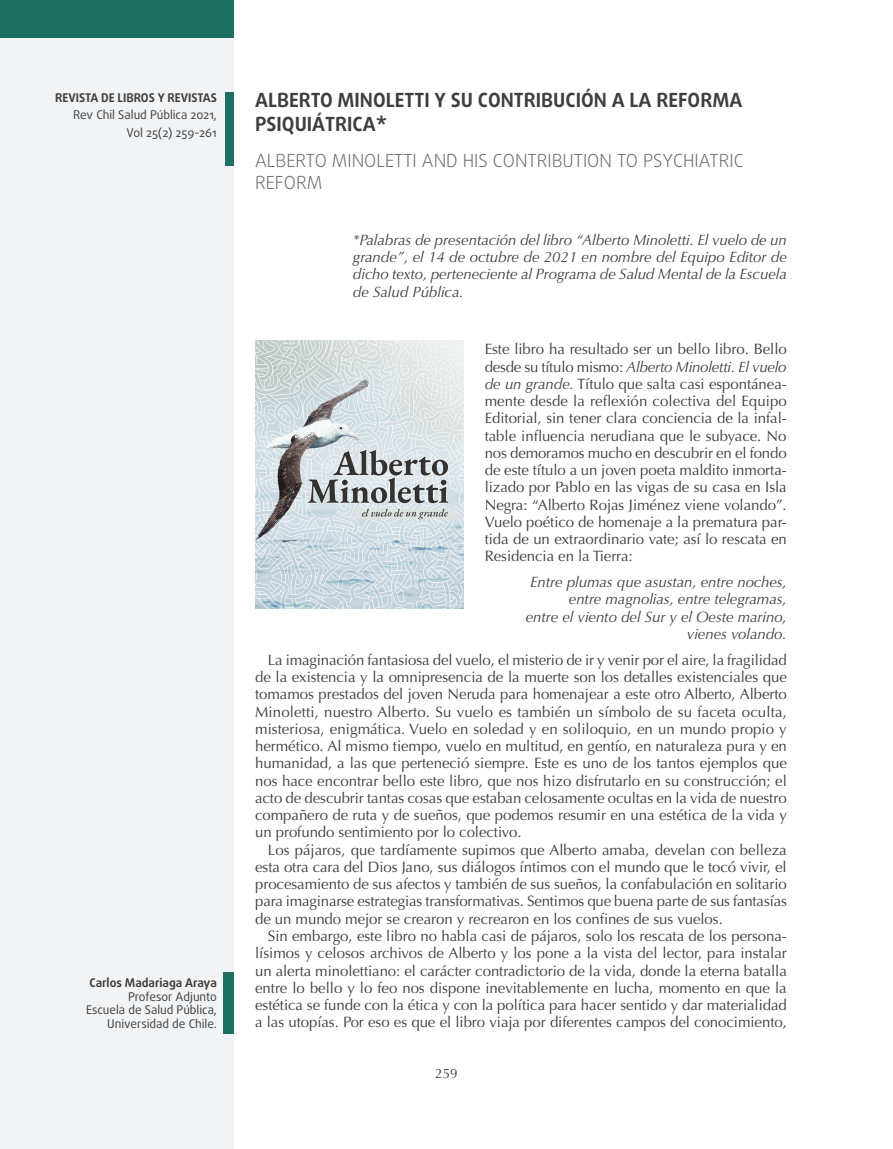
<style>
.page{position:relative;width:893px;height:1149px;background:#fff}
.page>*{position:absolute;margin:0;border:0;box-sizing:border-box;transform-origin:0 0}
.titulos{font:700 19.5px/24px "Daxline Pro";color:#3e3e3f}
.titulo_inglés{font:300 18px/22.5px "Daxline Pro";color:#6c6d70}
.parrafos{font:15px/17.2px "Optima";letter-spacing:-.005em;color:#3e3e3f;text-align:justify}
.parrafo_sin_sangria{font:15px/17.2px "Optima";letter-spacing:-.005em;color:#3e3e3f;text-align:justify}
.parrafo_italic_tex{font:italic 15px/17.2px "Optima";letter-spacing:-.005em;color:#3e3e3f;text-align:right}
.t1{font:13.5px "Optima";color:#3e3e3f}
.titulo_articulos_fra{font:12px "Daxline Pro";letter-spacing:-.005em;color:#3e3e3f}
.titulo_articulos_fra-2{font:700 12px "Daxline Pro";letter-spacing:-.005em;color:#3e3e3f}
.s1{font-style:italic}
</style>
<div class="page">
<div style="left:0;top:0;width:234px;height:1148px;background:#f2f3f4"></div>
<div style="left:0;top:0;width:234px;height:38px;background:#1d6f63"></div>
<div style="left:225px;top:92px;width:9px;height:73px;background:#1d6f63"></div>
<div style="left:223px;top:972px;width:11px;height:61px;background:#1d6f63"></div>
<img style="left:255px;top:340px;width:208px;height:268px">
<p class="titulo_articulos_fra-2" style="left:55px;top:90px;width:163px">REVISTA DE LIBROS Y REVISTAS</p>
<p class="titulo_articulos_fra" style="left:73px;top:108px;width:145px">Rev Chil Salud Pública 2021,</p>
<p class="titulo_articulos_fra" style="left:127px;top:125px;width:92px">Vol 25(2) 259-261</p>
<p class="titulo_articulos_fra-2" style="left:90px;top:975px;width:129px">Carlos Madariaga Araya</p>
<p class="titulo_articulos_fra" style="left:128px;top:989px;width:90px">Profesor Adjunto</p>
<p class="titulo_articulos_fra" style="left:86px;top:1002px;width:132px">Escuela de Salud Pública,</p>
<p class="titulo_articulos_fra" style="left:107px;top:1016px;width:111px">Universidad de Chile.</p>
<p class="titulos" style="left:255px;top:88px;width:489px">ALBERTO MINOLETTI Y SU CONTRIBUCIÓN A LA REFORMA<br>PSIQUIÁTRICA*</p>
<p class="titulo_inglés" style="left:255px;top:149px;width:490px">ALBERTO MINOLETTI AND HIS CONTRIBUTION TO PSYCHIATRIC<br>REFORM</p>
<p class="parrafo_italic_tex" style="left:353px;top:231px;width:435px;text-align:justify">*Palabras de presentación del libro “Alberto Minoletti. El vuelo de un grande”, el 14 de octubre de 2021 en nombre del Equipo Editor de dicho texto, perteneciente al Programa de Salud Mental de la Escuela de Salud Pública.</p>
<p class="parrafo_sin_sangria" style="left:485px;top:340px;width:304px">Este libro ha resultado ser un bello libro. Bello desde su título mismo: <span class="s1">Alberto Minoletti. El vuelo de un grande.</span> Título que salta casi espontánea&shy;mente desde la reflexión colectiva del Equipo Editorial, sin tener clara conciencia de la infal&shy;table influencia nerudiana que le subyace. No nos demoramos mucho en descubrir en el fondo de este título a un joven poeta maldito inmorta&shy;lizado por Pablo en las vigas de su casa en Isla Negra: “Alberto Rojas Jiménez viene volando”.<br>Vuelo poético de homenaje a la prematura par&shy;tida de un extraordinario vate; así lo rescata en Residencia en la Tierra:</p>
<p class="parrafo_italic_tex" style="left:526px;top:573px;width:262px">Entre plumas que asustan, entre noches, entre magnolias, entre telegramas,<br>entre el viento del Sur y el Oeste marino, vienes volando.</p>
<p class="parrafos" style="left:255px;top:651px;width:533px;text-indent:13px">La imaginación fantasiosa del vuelo, el misterio de ir y venir por el aire, la fragilidad de la existencia y la omnipresencia de la muerte son los detalles existenciales que tomamos prestados del joven Neruda para homenajear a este otro Alberto, Alberto Minoletti, nuestro Alberto. Su vuelo es también un símbolo de su faceta oculta, misteriosa, enigmática. Vuelo en soledad y en soliloquio, en un mundo propio y hermético. Al mismo tiempo, vuelo en multitud, en gentío, en naturaleza pura y en humanidad, a las que perteneció siempre. Este es uno de los tantos ejemplos que nos hace encontrar bello este libro, que nos hizo disfrutarlo en su construcción; el acto de descubrir tantas cosas que estaban celosamente ocultas en la vida de nuestro compañero de ruta y de sueños, que podemos resumir en una estética de la vida y un profundo sentimiento por lo colectivo.</p>
<p class="parrafos" style="left:255px;top:840px;width:533px;text-indent:13px">Los pájaros, que tardíamente supimos que Alberto amaba, develan con belleza esta otra cara del Dios Jano, sus diálogos íntimos con el mundo que le tocó vivir, el procesamiento de sus afectos y también de sus sueños, la confabulación en solitario para imaginarse estrategias transformativas. Sentimos que buena parte de sus fantasías de un mundo mejor se crearon y recrearon en los confines de sus vuelos.</p>
<p class="parrafos" style="left:255px;top:927px;width:533px;text-indent:13px">Sin embargo, este libro no habla casi de pájaros, solo los rescata de los persona&shy;lísimos y celosos archivos de Alberto y los pone a la vista del lector, para instalar un alerta minolettiano: el carácter contradictorio de la vida, donde la eterna batalla entre lo bello y lo feo nos dispone inevitablemente en lucha, momento en que la estética se funde con la ética y con la política para hacer sentido y dar materialidad a las utopías. Por eso es que el libro viaja por diferentes campos del conocimiento,</p>
<p class="t1" style="left:435px;top:1065px;width:24px">259</p>
</div>
